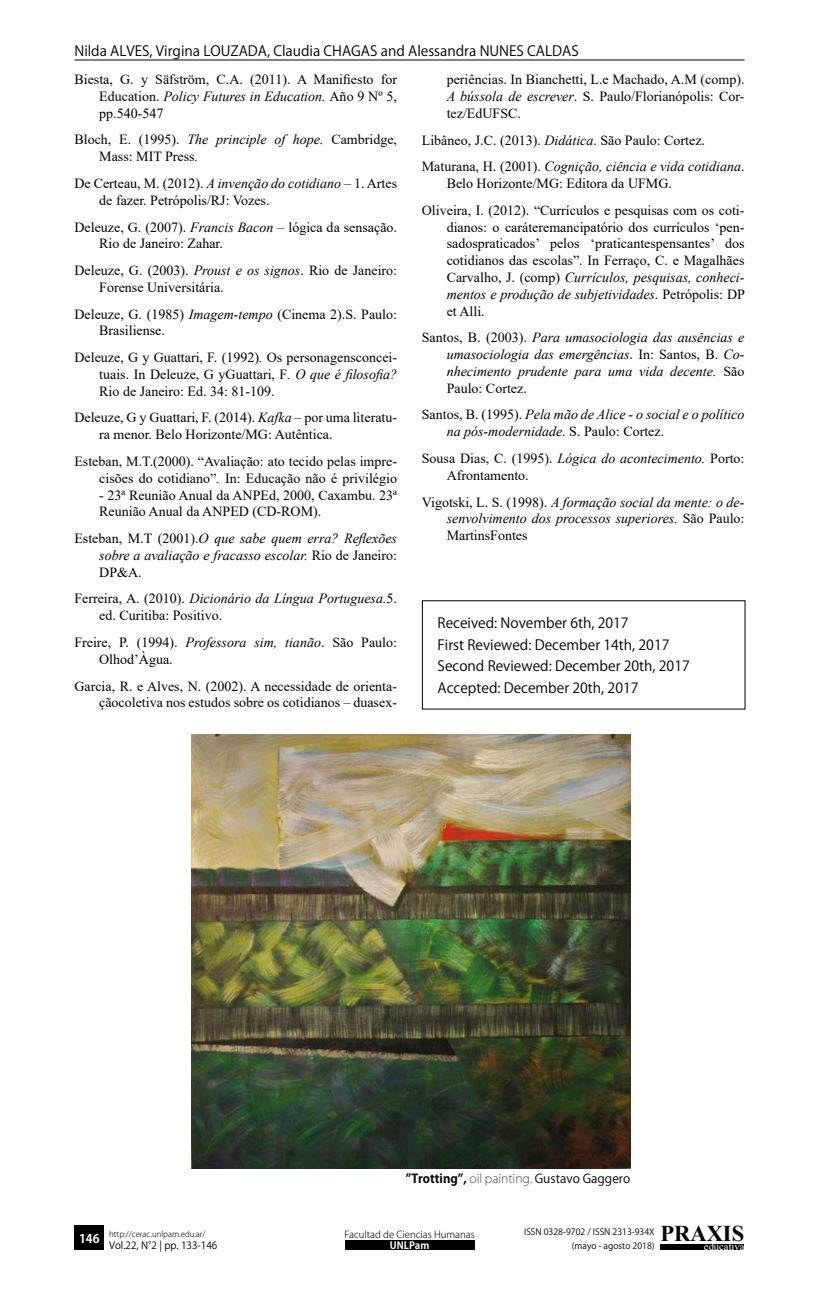
<style>
.page{position:relative;width:829px;height:1290px;background:#fff}
.page>*{position:absolute;margin:0;border:0;box-sizing:border-box;transform-origin:0 0}
.t1{font:700 22.57px "Times New Roman";color:#000}
.t2{font:14px/16.8px "Times New Roman";color:#000}
.t3{font:italic 14px/16.8px "Times New Roman";color:#000;text-align:justify}
.t4{font:14px/21.7px "Koz Go Std";color:#000}
.t5{font:12.25px "Koz Go Std";color:#000}
.t6{font:700 11.9px "Koz Go Std";color:#fff}
.t7{font:10.67px "Times New Roman";color:#fff}
.t8{font:9.97px "Koz Go Pro";color:#000}
.t9{font:700 9.97px "Koz Go Pro";color:#fff}
.t10{font:300 9.62px "Koz Go Pro";color:#000}
.t11{font:8.75px/14px "Koz Go Pro";color:#000;text-align:right}
.t12{font:300 7.88px "Koz Go Pro";color:#000}
.s1{font-style:italic}
.s2{font-style:normal}
.s3{font-weight:700}
.s4{font-weight:200}
</style>
<div class="page">
<hr style="left:74px;top:60px;width:670px;height:1px;background:#000">
<div style="left:74px;top:1225px;width:30px;height:25px;background:#000"></div>
<div style="left:660px;top:1243px;width:84px;height:6px;background:#000"></div>
<div style="left:345px;top:1240px;width:129px;height:10px;background:#000"></div>
<img style="left:191px;top:734px;width:439px;height:434px">
<p class="t4" style="left:74px;top:40px;width:54px">Nilda Alves</p>
<p class="t4" style="left:150px;top:40px;width:100px">, Virgina Louzada</p>
<p class="t4" style="left:267px;top:40px;width:85px">, Claudia Chagas</p>
<p class="t4" style="left:381px;top:40px;width:118px">and Alessandra Nunes</p>
<p class="t4" style="left:527px;top:40px;width:19px">Caldas</p>
<p class="t2" style="left:99px;top:71px;width:299px;text-align:justify;text-indent:-25px">Biesta, G. y Säfström, C.A. (2011). A Manifiesto for Education. <span class="s1">Policy Futures in Education.</span> Año 9 Nº 5, pp.540-547</p>
<p class="t2" style="left:99px;top:131px;width:299px;text-indent:-25px">Bloch, E. (1995). <span class="s1">The principle of hope.</span> Cambridge,<br>Mass: MIT Press<span class="s1">.</span></p>
<p class="t2" style="left:99px;top:174px;width:299px;text-indent:-25px">De Certeau, M. (2012). <span class="s1">A invenção do cotidiano</span> – 1. Artes de fazer. Petrópolis/RJ: Vozes.</p>
<p class="t2" style="left:99px;top:218px;width:299px;text-indent:-25px">Deleuze, G. (2007). <span class="s1">Francis Bacon</span> – lógica da sensação.<br>Rio de Janeiro: Zahar.</p>
<p class="t2" style="left:99px;top:261px;width:299px;text-indent:-25px">Deleuze, G. (2003). <span class="s1">Proust e os signos</span>. Rio de Janeiro:<br>Forense Universitária.</p>
<p class="t2" style="left:99px;top:305px;width:299px;text-indent:-25px">Deleuze, G. (1985) <span class="s1">Imagem-tempo</span> (Cinema 2).S. Paulo:<br>Brasiliense.</p>
<p class="t2" style="left:99px;top:349px;width:299px;text-align:justify;text-indent:-25px">Deleuze, G y Guattari, F. (1992)<span class="s1">.</span> Os personagensconcei&shy;tuais. In Deleuze, G yGuattari, F<span class="s1">. O que é filosofia?<br></span>Rio de Janeiro: Ed. 34: 81-109.</p>
<p class="t2" style="left:99px;top:409px;width:299px;text-indent:-25px">Deleuze, G y Guattari, F. (2014). <span class="s1">Kafka</span> – por uma literatu&shy;ra menor. Belo Horizonte/MG: Autêntica.</p>
<p class="t2" style="left:74px;top:452px;width:324px;text-align:right">Esteban, M.T.(2000). “Avaliação: ato tecido pelas impre&shy;cisões do cotidiano”<span class="s1">.</span> In: Educação não é privilégio</p>
<p class="t2" style="left:99px;top:486px;width:299px">- 23ª Reunião Anual da ANPEd, 2000, Caxambu. 23ª<br>Reunião Anual da ANPED (CD-ROM).</p>
<p class="t3" style="left:99px;top:530px;width:299px;text-indent:-25px"><span class="s2">Esteban, M.T (2001).</span>O que sabe quem erra? Reflexões sobre a avaliação e fracasso escolar. <span class="s2">Rio de Janeiro:<br>DP&amp;A.</span></p>
<p class="t2" style="left:99px;top:590px;width:299px;text-indent:-25px">Ferreira, A. (2010). <span class="s1">Dicionário da Língua Portuguesa.</span>5. ed. Curitiba: Positivo.</p>
<p class="t2" style="left:99px;top:633px;width:299px;text-indent:-25px">Freire, P. (1994). <span class="s1">Professora sim, tianão</span>. São Paulo:<br>Olhod’Àgua.</p>
<p class="t2" style="left:74px;top:677px;width:324px;text-align:right">Garcia, R. e Alves, N. (2002). A necessidade de orienta&shy;çãocoletiva nos estudos sobre os cotidianos – duasex-</p>
<p class="t2" style="left:446px;top:71px;width:299px;text-align:justify">periências. In Bianchetti, L.e Machado, A.M (comp).<br><span class="s1">A bússola de escrever</span>. S. Paulo/Florianópolis: Cor&shy;tez/EdUFSC.</p>
<p class="t2" style="left:422px;top:126px;width:324px;line-height:26.8px">Libâneo, J.C. (2013). <span class="s1">Didática</span>. São Paulo: Cortez.<br>Maturana, H. (2001). <span class="s1">Cognição, ciência e vida cotidiana</span>.</p>
<p class="t2" style="left:422px;top:170px;width:324px;line-height:26.8px;text-indent:25px">Belo Horizonte/MG: Editora da UFMG.<br>Oliveira, I. (2012). “Currículos e pesquisas com os coti-</p>
<p class="t2" style="left:446px;top:218px;width:300px;text-align:justify">dianos: o caráteremancipatório dos currículos ‘pen&shy;sadospraticados’ pelos ‘praticantespensantes’ dos cotidianos das escolas”. In Ferraço, C. e Magalhães Carvalho, J. (comp) <span class="s1">Currículos, pesquisas, conheci&shy;mentos e produção de subjetividades</span>. Petrópolis: DP et Alli.</p>
<p class="t3" style="left:446px;top:329px;width:299px;text-indent:-25px"><span class="s2">Santos, B. (2003).</span> Para umasociologia das ausências e umasociologia das emergências<span class="s2">. In: Santos, B.</span> Co&shy;nhecimento prudente para uma vida decente. <span class="s2">São Paulo: Cortez.</span></p>
<p class="t3" style="left:446px;top:406px;width:299px;text-indent:-25px"><span class="s2">Santos, B. (1995).</span> Pela mão de Alice - o social e o político na pós-modernidade<span class="s2">. S. Paulo: Cortez.</span></p>
<p class="t2" style="left:446px;top:449px;width:299px;text-indent:-25px">Sousa Dias, C. (1995). <span class="s1">Lógica do acontecimento.</span> Porto:<br>Afrontamento.</p>
<p class="t3" style="left:446px;top:493px;width:299px;text-indent:-25px"><span class="s2">Vigotski, L. S. (1998).</span> A formação social da mente: o de&shy;senvolvimento dos processos superiores. <span class="s2">São Paulo:<br>MartinsFontes</span></p>
<p class="t4" style="left:437px;top:612px;width:253px">Received: November 6th, 2017<br>First Reviewed: December 14th, 2017<br>Second Reviewed: December 20th, 2017<br>Accepted: December 20th, 2017</p>
<p class="t5" style="left:406px;top:1170px;width:226px"><span class="s3">”Trotting”,</span> <span class="s4">oil painting.</span> Gustavo Gaggero</p>
<p class="t6" style="left:79px;top:1230px;width:22px">146</p>
<h1 class="t1" style="left:660px;top:1217px;width:85px">PRAXIS</h1>
<p class="t11" style="left:524px;top:1225px;width:132px">ISSN 0328-9702 / ISSN 2313-934X (mayo - agosto 2018)</p>
<p class="t12" style="left:109px;top:1228px;width:98px">http://cerac.unlpam.edu.ar/</p>
<p class="t10" style="left:344px;top:1228px;width:132px">Facultad de Ciencias Humanas</p>
<p class="t8" style="left:109px;top:1239px;width:110px">Vol.22, N°2 | pp. 133-146</p>
<p class="t9" style="left:390px;top:1239px;width:41px">UNLPam</p>
<p class="t7" style="left:703px;top:1238px;width:42px">educativa</p>
</div>
